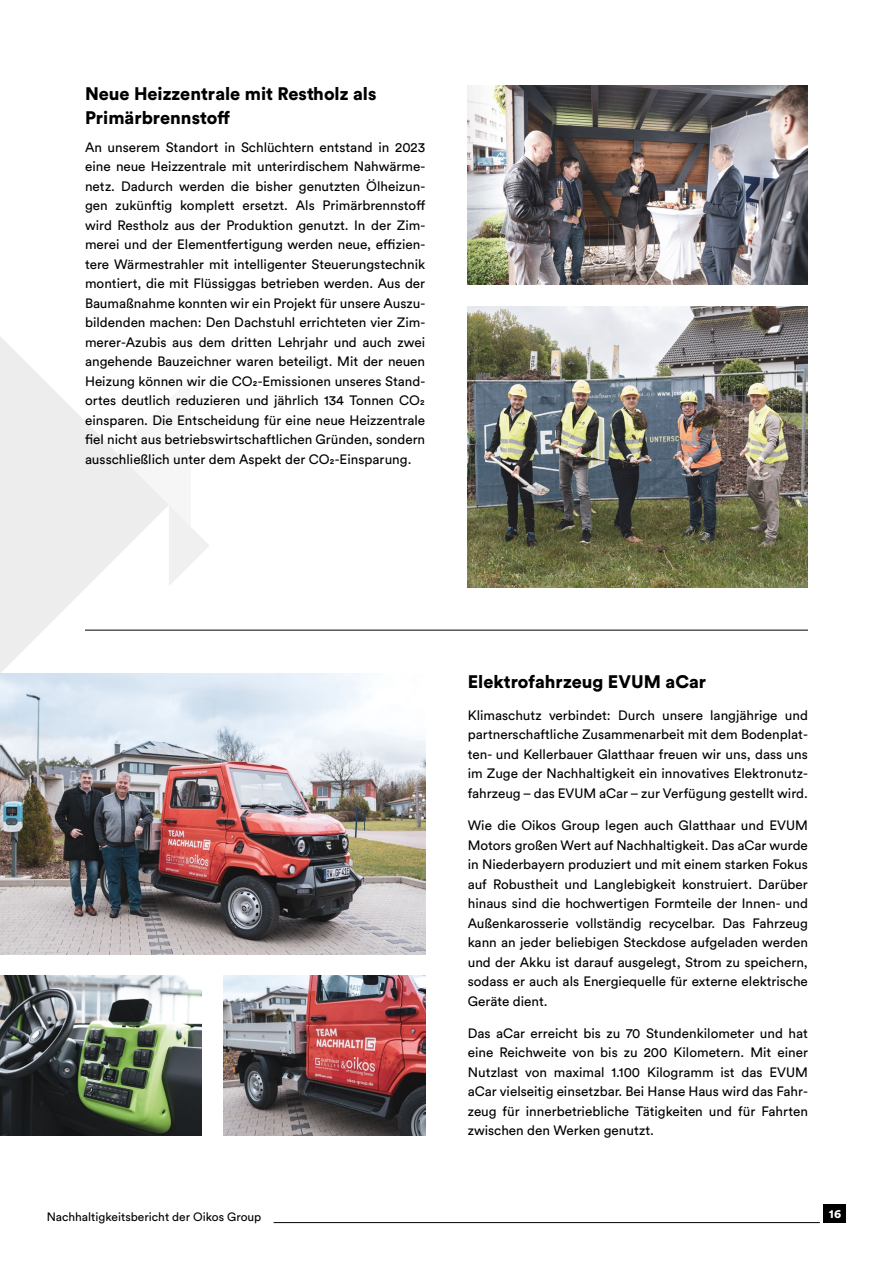
<style>
.page{position:relative;width:893px;height:1263px;background:#fff}
.page>*{position:absolute;margin:0;border:0;box-sizing:border-box;transform-origin:0 0}
.t1{font:900 18px/24px "Circular Std";color:#000}
.t2{font:13.5px/19.5px "Circular Std";color:#000;text-align:justify}
.t3{font:12px "Circular Std";color:#000}
.t4{font:900 12px "Circular Std";color:#fff}
</style>
<div class="page">
<div style="left:824px;top:1204px;width:22px;height:18px;background:#000"></div>
<hr style="left:274px;top:1222px;width:546px;height:1px;background:#000">
<svg style="left:0;top:336px;width:169px;height:337px;fill:#ededed"></svg>
<svg style="left:116px;top:377px;width:93px;height:209px"></svg>
<img style="left:0;top:673px;width:425px;height:281px">
<img style="left:468px;top:85px;width:340px;height:200px">
<img style="left:468px;top:306px;width:340px;height:281px">
<hr style="left:85px;top:630px;width:723px;height:1px;background:#000">
<img style="left:0;top:975px;width:202px;height:160px">
<img style="left:223px;top:975px;width:202px;height:160px">
<h1 class="t1" style="left:85px;top:81px;width:293px">Neue Heizzentrale mit Restholz als<br>Primärbrennstoff</h1>
<p class="t2" style="left:85px;top:137px;width:342px">An unserem Standort in Schlüchtern entstand in 2023 eine neue Heizzentrale mit unterirdischem Nahwärme&shy;netz. Dadurch werden die bisher genutzten Ölheizun&shy;gen zukünftig komplett ersetzt. Als Primärbrennstoff wird Restholz aus der Produktion genutzt. In der Zim&shy;merei und der Elementfertigung werden neue, effizien&shy;tere Wärmestrahler mit intelligenter Steuerungstechnik montiert, die mit Flüssiggas betrieben werden. Aus der Baumaßnahme konnten wir ein Projekt für unsere Auszu&shy;bildenden machen: Den Dachstuhl errichteten vier Zim&shy;merer-Azubis aus dem dritten Lehrjahr und auch zwei angehende Bauzeichner waren beteiligt. Mit der neuen Heizung können wir die CO2-Emissionen unseres Stand&shy;ortes deutlich reduzieren und jährlich 134 Tonnen CO2 einsparen. Die Entscheidung für eine neue Heizzentrale fiel nicht aus betriebswirtschaftlichen Gründen, sondern ausschließlich unter dem Aspekt der CO2-Einsparung.</p>
<h1 class="t1" style="left:468px;top:669px;width:240px">Elektrofahrzeug EVUM aCar</h1>
<p class="t2" style="left:468px;top:705px;width:342px">Klimaschutz verbindet: Durch unsere langjährige und partnerschaftliche Zusammenarbeit mit dem Bodenplat&shy;ten- und Kellerbauer Glatthaar freuen wir uns, dass uns im Zuge der Nachhaltigkeit ein innovatives Elektronutz&shy;fahrzeug – das EVUM aCar – zur Verfügung gestellt wird.</p>
<p class="t2" style="left:468px;top:815px;width:342px">Wie die Oikos Group legen auch Glatthaar und EVUM Motors großen Wert auf Nachhaltigkeit. Das aCar wurde in Niederbayern produziert und mit einem starken Fokus auf Robustheit und Langlebigkeit konstruiert. Darüber hinaus sind die hochwertigen Formteile der Innen- und Außenkarosserie vollständig recycelbar. Das Fahrzeug kann an jeder beliebigen Steckdose aufgeladen werden und der Akku ist darauf ausgelegt, Strom zu speichern, sodass er auch als Energiequelle für externe elektrische Geräte dient.</p>
<p class="t2" style="left:468px;top:1023px;width:342px">Das aCar erreicht bis zu 70 Stundenkilometer und hat eine Reichweite von bis zu 200 Kilometern. Mit einer Nutzlast von maximal 1.100 Kilogramm ist das EVUM aCar vielseitig einsetzbar. Bei Hanse Haus wird das Fahr&shy;zeug für innerbetriebliche Tätigkeiten und für Fahrten zwischen den Werken genutzt.</p>
<p class="t3" style="left:47px;top:1209px;width:216px">Nachhaltigkeitsbericht der Oikos Group</p>
<p class="t4" style="left:829px;top:1206px;width:14px">16</p>
</div>
